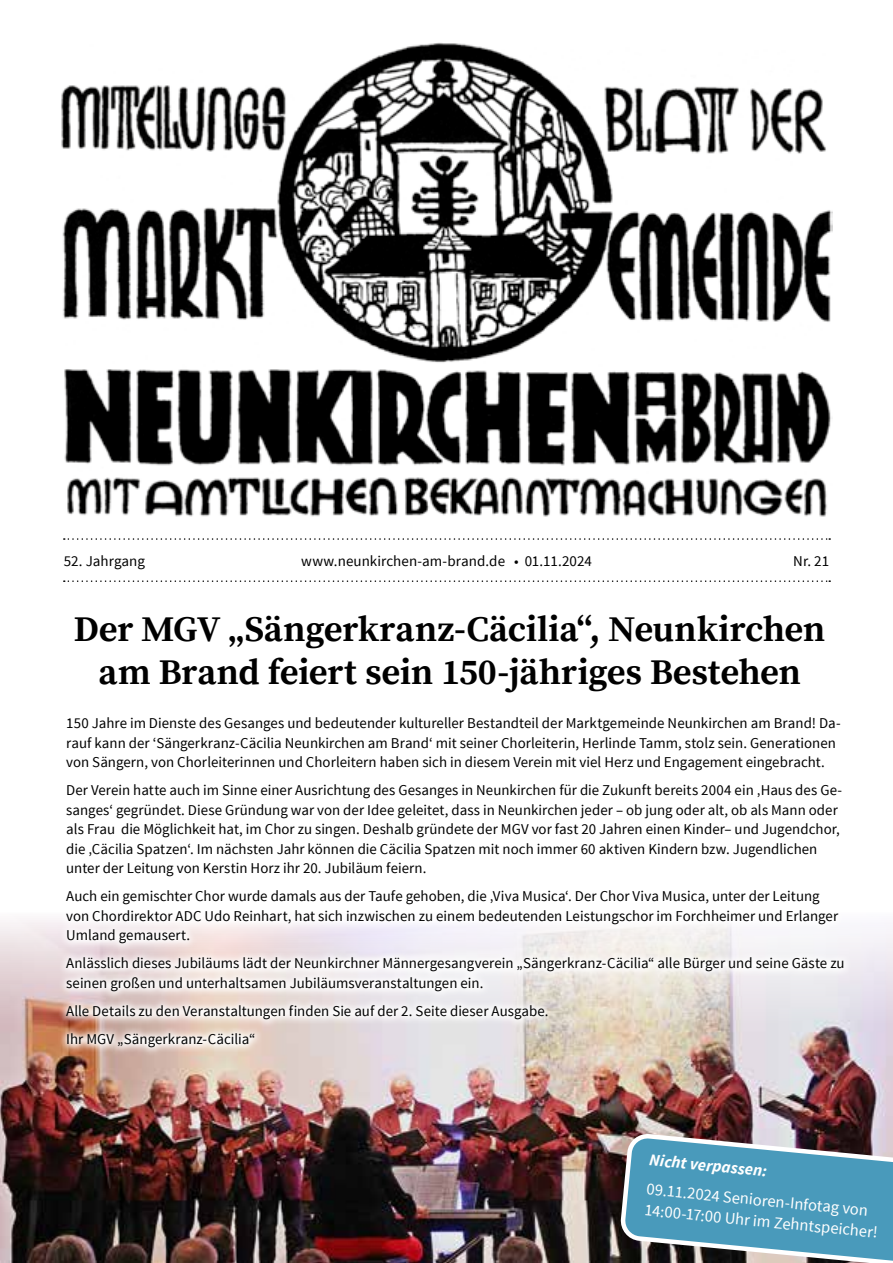
<style>
.page{position:relative;width:893px;height:1263px;background:#fff}
.page>*{position:absolute;margin:0;border:0;box-sizing:border-box;transform-origin:0 0}
.t1{font:700 36px/43.2px "Source Serif Pro";letter-spacing:-.01em;color:#000;text-align:center}
.t2{font:16.5px/21px "Source Sans Pro";color:#fff}
.t3{font:italic 700 16.5px "Source Sans Pro";color:#fff}
.t4{font:15px/19.5px "Source Sans Pro";color:#000}
</style>
<div class="page">
<img style="left:0;top:920px;width:893px;height:343px">
<img style="left:61px;top:43px;width:771px;height:474px">
<svg style="left:64px;top:538px;width:766px;height:2px"></svg>
<svg style="left:64px;top:580px;width:766px;height:2px"></svg>
<svg style="left:617px;top:1131px;width:276px;height:132px;background:#5b92a9"></svg>
<svg style="left:58px;top:920px;width:794px;height:136px"></svg>
<p class="t4" style="left:64px;top:551px;width:83px">52. Jahrgang</p>
<p class="t4" style="left:301px;top:551px;width:292px">www.neunkirchen-am-brand.de • 01.11.2024</p>
<p class="t4" style="left:793px;top:552px;width:37px">Nr. 21</p>
<h1 class="t1" style="left:74px;top:608px;width:753px">Der MGV „Sängerkranz-Cäcilia“, Neunkirchen am Brand feiert sein 150-jähriges Bestehen</h1>
<p class="t4" style="left:66px;top:714px;width:776px">150 Jahre im Dienste des Gesanges und bedeutender kultureller Bestandteil der Marktgemeinde Neunkirchen am Brand! Da&shy;rauf kann der ‘Sängerkranz-Cäcilia Neunkirchen am Brand‘ mit seiner Chorleiterin, Herlinde Tamm, stolz sein. Generationen von Sängern, von Chorleiterinnen und Chorleitern haben sich in diesem Verein mit viel Herz und Engagement eingebracht.</p>
<p class="t4" style="left:66px;top:781px;width:777px">Der Verein hatte auch im Sinne einer Ausrichtung des Gesanges in Neunkirchen für die Zukunft bereits 2004 ein ‚Haus des Ge&shy;sanges‘ gegründet. Diese Gründung war von der Idee geleitet, dass in Neunkirchen jeder – ob jung oder alt, ob als Mann oder als Frau die Möglichkeit hat, im Chor zu singen. Deshalb gründete der MGV vor fast 20 Jahren einen Kinder– und Jugendchor, die ‚Cäcilia Spatzen‘. Im nächsten Jahr können die Cäcilia Spatzen mit noch immer 60 aktiven Kindern bzw. Jugendlichen unter der Leitung von Kerstin Horz ihr 20. Jubiläum feiern.</p>
<p class="t4" style="left:66px;top:887px;width:773px">Auch ein gemischter Chor wurde damals aus der Taufe gehoben, die ‚Viva Musica‘. Der Chor Viva Musica, unter der Leitung von Chordirektor ADC Udo Reinhart, hat sich inzwischen zu einem bedeutenden Leistungschor im Forchheimer und Erlanger<br>Umland gemausert.</p>
<p class="t4" style="left:66px;top:954px;width:780px">Anlässlich dieses Jubiläums lädt der Neunkirchner Männergesangverein „Sängerkranz-Cäcilia“ alle Bürger und seine Gäste zu seinen großen und unterhaltsamen Jubiläumsveranstaltungen ein.</p>
<p class="t4" style="left:66px;top:997px;width:484px;line-height:28px">Alle Details zu den Veranstaltungen finden Sie auf der 2. Seite dieser Ausgabe.<br>Ihr MGV „Sängerkranz-Cäcilia“</p>
<p class="t3" style="left:650px;top:1150px;width:120px;rotate:5deg">Nicht verpassen:</p>
<p class="t2" style="left:647px;top:1180px;width:236px;rotate:5deg">09.11.2024 Senioren-Infotag von<br>14:00-17:00 Uhr im Zehntspeicher!</p>
</div>
